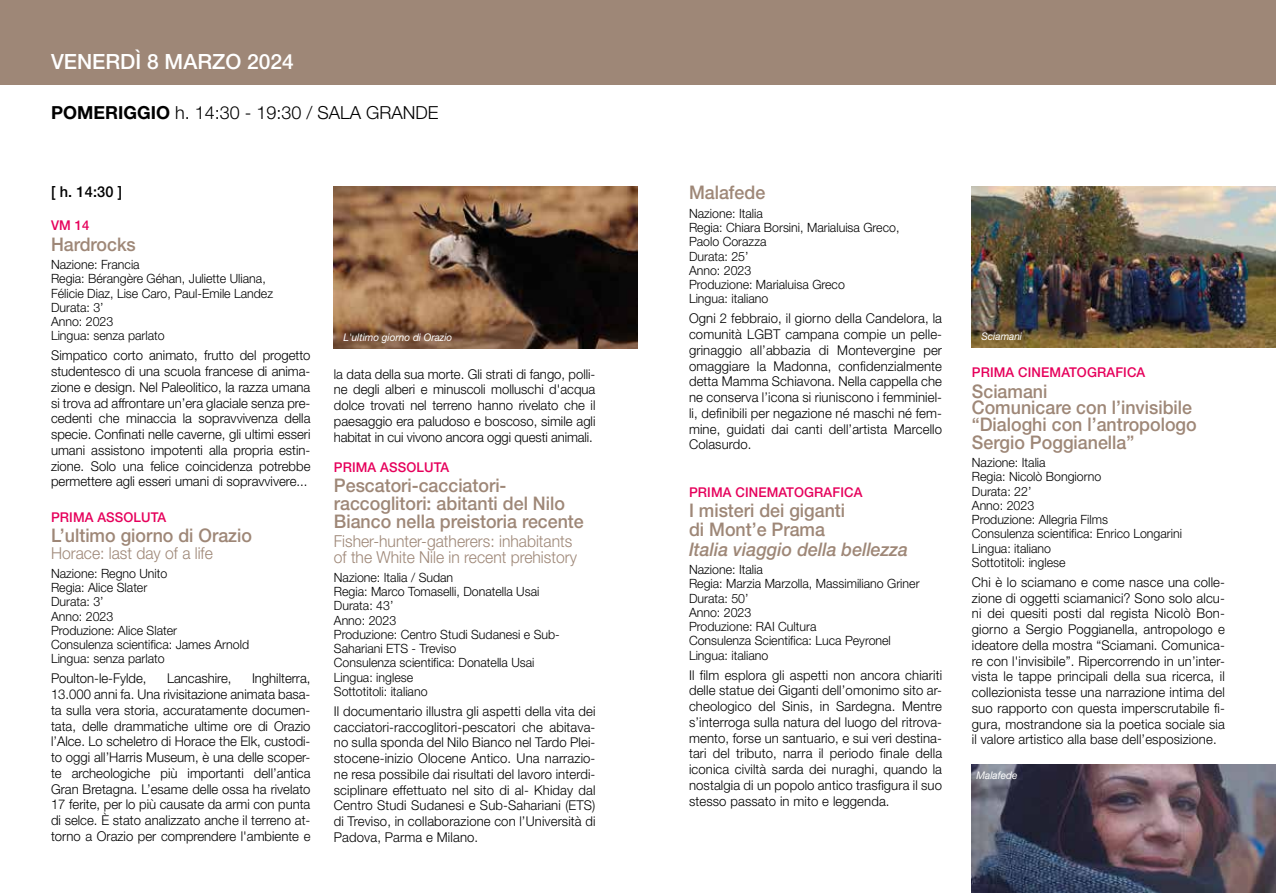
<style>
.page{position:relative;width:1276px;height:893px;background:#fff}
.page>*{position:absolute;margin:0;border:0;box-sizing:border-box;transform-origin:0 0}
.t1{font:500 21px "Helvetica Neue LT Std";color:#fff}
.t2{font:500 18.75px/17px "Helvetica Neue LT Std";color:#9e8777;scale:.95 1}
.t3{font:italic 500 18.75px "Helvetica Neue LT Std";color:#9e8777;scale:.95 1}
.t4{font:300 18px "Helvetica Neue LT Std";color:#000}
.t5{font:300 16.5px/16.5px "Helvetica Neue LT Std";color:#9e8777;scale:.95 1}
.t6{font:500 15px "Helvetica Neue LT Std";color:#000}
.t7{font:300 13.5px/15.8px "Helvetica Neue LT Std";letter-spacing:.01em;color:#000;text-align:justify}
.t8{font:500 13.5px "Helvetica Neue LT Std";letter-spacing:.01em;color:#e6005b}
.t9{font:300 12.75px/14.2px "Helvetica Neue LT Std";color:#000}
.t10{font:italic 10.5px "Helvetica Neue LT Std";color:#fff;scale:.95 1}
.s1{font-weight:700}
</style>
<div class="page">
<div style="left:0;top:0;width:1276px;height:85px;background:#9e8777"></div>
<img style="left:334px;top:186px;width:304px;height:163px">
<img style="left:972px;top:186px;width:304px;height:162px">
<img style="left:972px;top:765px;width:304px;height:128px">
<h1 class="t1" style="left:51px;top:49px;width:244px">VENERDÌ 8 MARZO 2024</h1>
<h3 class="t4" style="left:51px;top:102px;width:389px"><span class="s1">POMERIGGIO</span> h. 14:30 - 19:30 / SALA GRANDE</h3>
<p class="t6" style="left:51px;top:182px;width:73px">[ h. 14:30 ]</p>
<p class="t8" style="left:51px;top:218px;width:40px">VM 14</p>
<h2 class="t2" style="left:51px;top:235px;width:91px">Hardrocks</h2>
<p class="t9" style="left:51px;top:257px;width:223px">Nazione: Francia<br>Regia: Bérangère Géhan, Juliette Uliana,<br>Félicie Diaz, Lise Caro, Paul-Emile Landez<br>Durata: 3’<br>Anno: 2023<br>Lingua: senza parlato</p>
<p class="t7" style="left:51px;top:347px;width:261px">Simpatico corto animato, frutto del progetto studentesco di una scuola francese di anima&shy;zione e design. Nel Paleolitico, la razza umana si trova ad affrontare un’era glaciale senza pre&shy;cedenti che minaccia la sopravvivenza della specie. Confinati nelle caverne, gli ultimi esseri umani assistono impotenti alla propria estin&shy;zione. Solo una felice coincidenza potrebbe permettere agli esseri umani di sopravvivere...</p>
<p class="t8" style="left:51px;top:509px;width:117px">PRIMA ASSOLUTA</p>
<h2 class="t2" style="left:51px;top:526px;width:213px">L’ultimo giorno di Orazio</h2>
<p class="t5" style="left:51px;top:545px;width:172px">Horace: last day of a life</p>
<p class="t9" style="left:51px;top:566px;width:200px">Nazione: Regno Unito<br>Regia: Alice Slater<br>Durata: 3’<br>Anno: 2023<br>Produzione: Alice Slater<br>Consulenza scientifica: James Arnold<br>Lingua: senza parlato</p>
<p class="t7" style="left:51px;top:670px;width:97px">Poulton-le-Fylde,</p>
<p class="t7" style="left:167px;top:670px;width:66px">Lancashire,</p>
<p class="t7" style="left:51px;top:670px;width:261px;text-indent:201px">Inghilterra, 13.000 anni fa. Una rivisitazione animata basa&shy;ta sulla vera storia, accuratamente documen&shy;tata, delle drammatiche ultime ore di Orazio l’Alce. Lo scheletro di Horace the Elk, custodi&shy;to oggi all’Harris Museum, è una delle scoper&shy;te archeologiche più importanti dell’antica Gran Bretagna. L’esame delle ossa ha rivelato 17 ferite, per lo più causate da armi con punta di selce. È stato analizzato anche il terreno at&shy;torno a Orazio per comprendere l'ambiente e</p>
<h2 class="t2" style="left:689px;top:184px;width:82px">Malafede</h2>
<p class="t9" style="left:689px;top:206px;width:212px">Nazione: Italia<br>Regia: Chiara Borsini, Marialuisa Greco,<br>Paolo Corazza<br>Durata: 25’<br>Anno: 2023<br>Produzione: Marialuisa Greco<br>Lingua: italiano</p>
<p class="t7" style="left:689px;top:310px;width:255px">Ogni 2 febbraio, il giorno della Candelora, la comunità LGBT campana compie un pelle&shy;grinaggio all’abbazia di Montevergine per omaggiare la Madonna, confidenzialmente detta Mamma Schiavona. Nella cappella che ne conserva l’icona si riuniscono i femminiel&shy;li, definibili per negazione né maschi né fem&shy;mine, guidati dai canti dell’artista Marcello Colasurdo.</p>
<p class="t8" style="left:689px;top:484px;width:175px">PRIMA CINEMATOGRAFICA</p>
<h2 class="t2" style="left:689px;top:500px;width:166px;line-height:19.5px">I misteri dei giganti di Mont’e Prama</h2>
<h2 class="t3" style="left:689px;top:538px;width:232px">Italia viaggio della bellezza</h2>
<p class="t9" style="left:689px;top:562px;width:232px">Nazione: Italia<br>Regia: Marzia Marzolla, Massimiliano Griner<br>Durata: 50’<br>Anno: 2023<br>Produzione: RAI Cultura<br>Consulenza Scientifica: Luca Peyronel<br>Lingua: italiano</p>
<p class="t7" style="left:689px;top:667px;width:255px">Il film esplora gli aspetti non ancora chiariti delle statue dei Giganti dell’omonimo sito ar&shy;cheologico del Sinis, in Sardegna. Mentre s’interroga sulla natura del luogo del ritrova&shy;mento, forse un santuario, e sui veri destina&shy;tari del tributo, narra il periodo finale della iconica civiltà sarda dei nuraghi, quando la nostalgia di un popolo antico trasfigura il suo stesso passato in mito e leggenda.</p>
<p class="t10" style="left:343px;top:331px;width:116px">L'ultimo giorno di Orazio</p>
<p class="t10" style="left:981px;top:330px;width:44px">Sciamani</p>
<p class="t8" style="left:972px;top:365px;width:175px">PRIMA CINEMATOGRAFICA</p>
<h2 class="t2" style="left:972px;top:382px;width:238px">Sciamani<br>Comunicare con l’invisibile “Dialoghi con l’antropologo<br>Sergio Poggianella”</h2>
<p class="t9" style="left:972px;top:455px;width:212px">Nazione: Italia<br>Regia: Nicolò Bongiorno<br>Durata: 22’<br>Anno: 2023<br>Produzione: Allegria Films<br>Consulenza scientifica: Enrico Longarini<br>Lingua: italiano<br>Sottotitoli: inglese</p>
<p class="t7" style="left:972px;top:574px;width:255px">Chi è lo sciamano e come nasce una colle&shy;zione di oggetti sciamanici? Sono solo alcu&shy;ni dei quesiti posti dal regista Nicolò Bon&shy;giorno a Sergio Poggianella, antropologo e ideatore della mostra “Sciamani. Comunica&shy;re con l'invisibile”. Ripercorrendo in un’inter&shy;vista le tappe principali della sua ricerca, il collezionista tesse una narrazione intima del suo rapporto con questa imperscrutabile fi&shy;gura, mostrandone sia la poetica sociale sia il valore artistico alla base dell’esposizione.</p>
<p class="t7" style="left:334px;top:366px;width:263px">la data della sua morte. Gli strati di fango, polli&shy;ne degli alberi e minuscoli molluschi d'acqua dolce trovati nel terreno hanno rivelato che il paesaggio era paludoso e boscoso, simile agli habitat in cui vivono ancora oggi questi animali.</p>
<p class="t8" style="left:334px;top:459px;width:117px">PRIMA ASSOLUTA</p>
<h2 class="t2" style="left:334px;top:476px;width:265px;line-height:18px">Pescatori-cacciatori&shy;raccoglitori: abitanti del Nilo<br>Bianco nella preistoria recente</h2>
<p class="t5" style="left:334px;top:532px;width:257px">Fisher-hunter-gatherers: inhabitants of the White Nile in recent prehistory</p>
<p class="t9" style="left:334px;top:570px;width:227px">Nazione: Italia / Sudan<br>Regia: Marco Tomaselli, Donatella Usai<br>Durata: 43’<br>Anno: 2023<br>Produzione: Centro Studi Sudanesi e Sub-<br>Sahariani ETS - Treviso<br>Consulenza scientifica: Donatella Usai<br>Lingua: inglese<br>Sottotitoli: italiano</p>
<p class="t7" style="left:334px;top:703px;width:263px">Il documentario illustra gli aspetti della vita dei cacciatori-raccoglitori-pescatori che abitava&shy;no sulla sponda del Nilo Bianco nel Tardo Plei&shy;stocene-inizio Olocene Antico. Una narrazio&shy;ne resa possibile dai risultati del lavoro interdi&shy;sciplinare effettuato nel sito di al- Khiday dal Centro Studi Sudanesi e Sub-Sahariani (ETS) di Treviso, in collaborazione con l’Università di Padova, Parma e Milano.</p>
<p class="t10" style="left:976px;top:769px;width:44px">Malafede</p>
</div>
